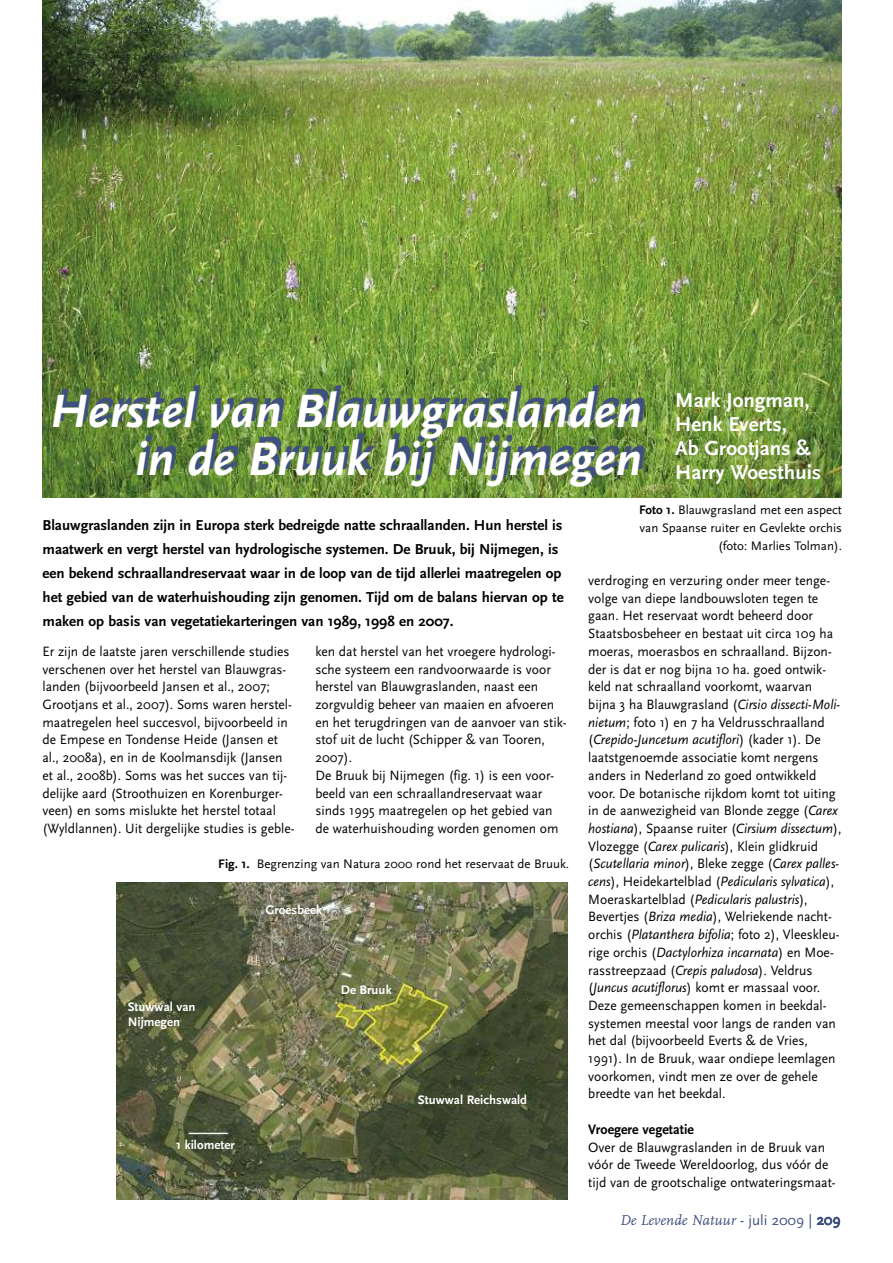
<style>
.page{position:relative;width:893px;height:1263px;background:#fff}
.page>*{position:absolute;margin:0;border:0;box-sizing:border-box;transform-origin:0 0}
.t1{font:italic 700 48.75px/48px "Scala Sans";color:#fff;text-align:right}
.t2{font:700 21px/24px "Scala Sans";color:#fff}
.t3{font:700 15px/24px "Scala Sans";color:#000}
.t4{font:italic 15px "FF Scala";color:#3f507f}
.t5{font:700 14.4px "Scala Sans";color:#000;scale:.96 1}
.t6{font:14.1px/17.7px "Scala Sans";color:#000;scale:.96 1}
.t7{font:12.9px/17.7px "Scala Sans";color:#000;text-align:right}
.t8{font:700 12.9px/15px "Scala Sans";color:#fff}
.s1{font-weight:700}
.s2{font-style:italic}
.s3{font-family:"Scala Sans";font-style:normal}
</style>
<div class="page">
<img style="left:43px;top:0;width:799px;height:497px">
<img style="left:117px;top:882px;width:451px;height:317px">
<h1 class="t1" style="left:50px;top:386px;width:593px">Herstel van Blauwgraslanden in de Bruuk bij Nijmegen</h1>
<h2 class="t2" style="left:675px;top:387px;width:148px">Mark Jongman,<br>Henk Everts,<br>Ab Grootjans &amp;<br>Harry Woesthuis</h2>
<p class="t3" style="left:43px;top:513px;width:523px">Blauwgraslanden zijn in Europa sterk bedreigde natte schraallanden. Hun herstel is maatwerk en vergt herstel van hydrologische systemen. De Bruuk, bij Nijmegen, is een bekend schraallandreservaat waar in de loop van de tijd allerlei maatregelen op het gebied van de waterhuishouding zijn genomen. Tijd om de balans hiervan op te maken op basis van vegetatiekarteringen van 1989, 1998 en 2007.</p>
<p class="t6" style="left:315px;top:642px;width:263px">ken dat herstel van het vroegere hydrologi&shy;sche systeem een randvoorwaarde is voor herstel van Blauwgraslanden, naast een zorgvuldig beheer van maaien en afvoeren en het terugdringen van de aanvoer van stik&shy;stof uit de lucht (Schipper &amp; van Tooren, 2007).<br>De Bruuk bij Nijmegen (fig. 1) is een voor&shy;beeld van een schraallandreservaat waar sinds 1995 maatregelen op het gebied van de waterhuishouding worden genomen om</p>
<p class="t7" style="left:639px;top:501px;width:204px"><span class="s1">Foto 1.</span> Blauwgrasland met een aspect van Spaanse ruiter en Gevlekte orchis (foto: Marlies Tolman).</p>
<p class="t6" style="left:588px;top:571px;width:265px">verdroging en verzuring onder meer tenge&shy;volge van diepe landbouwsloten tegen te gaan. Het reservaat wordt beheerd door Staatsbosbeheer en bestaat uit circa 109 ha moeras, moerasbos en schraalland. Bijzon&shy;der is dat er nog bijna 10 ha. goed ontwik&shy;keld nat schraalland voorkomt, waarvan bijna 3 ha Blauwgrasland (<span class="s2">Cirsio dissecti-Moli&shy;nietum</span>; foto 1) en 7 ha Veldrusschraalland (<span class="s2">Crepido-Juncetum acutiflori</span>) (kader 1). De laatstgenoemde associatie komt nergens anders in Nederland zo goed ontwikkeld voor. De botanische rijkdom komt tot uiting in de aanwezigheid van Blonde zegge (<span class="s2">Carex hostiana</span>), Spaanse ruiter (<span class="s2">Cirsium dissectum</span>), Vlozegge (<span class="s2">Carex pulicaris</span>), Klein glidkruid (<span class="s2">Scutellaria minor</span>), Bleke zegge (<span class="s2">Carex palles&shy;cens</span>), Heidekartelblad (<span class="s2">Pedicularis sylvatica</span>), Moeraskartelblad (<span class="s2">Pedicularis palustris</span>), Bevertjes (<span class="s2">Briza media</span>), Welriekende nacht&shy;orchis (<span class="s2">Platanthera bifolia</span>; foto 2), Vleeskleu&shy;rige orchis (<span class="s2">Dactylorhiza incarnata</span>) en Moe&shy;rasstreepzaad (<span class="s2">Crepis paludosa</span>). Veldrus (<span class="s2">Juncus acutiflorus</span>) komt er massaal voor.<br>Deze gemeenschappen komen in beekdal&shy;systemen meestal voor langs de randen van het dal (bijvoorbeeld Everts &amp; de Vries, 1991). In de Bruuk, waar ondiepe leemlagen voorkomen, vindt men ze over de gehele breedte van het beekdal.</p>
<p class="t5" style="left:588px;top:1120px;width:112px">Vroegere vegetatie</p>
<p class="t6" style="left:588px;top:1138px;width:259px">Over de Blauwgraslanden in de Bruuk van vóór de Tweede Wereldoorlog, dus vóór de tijd van de grootschalige ontwateringsmaat-</p>
<p class="t6" style="left:43px;top:642px;width:264px">Er zijn de laatste jaren verschillende studies verschenen over het herstel van Blauwgras&shy;landen (bijvoorbeeld Jansen et al., 2007; Grootjans et al., 2007). Soms waren herstel&shy;maatregelen heel succesvol, bijvoorbeeld in de Empese en Tondense Heide (Jansen et al., 2008a), en in de Koolmansdijk (Jansen et al., 2008b). Soms was het succes van tij&shy;delijke aard (Stroothuizen en Korenburger&shy;veen) en soms mislukte het herstel totaal (Wyldlannen). Uit dergelijke studies is geble-</p>
<p class="t7" style="left:218px;top:855px;width:352px"><span class="s1">Fig. 1.</span> Begrenzing van Natura 2000 rond het reservaat de Bruuk.</p>
<p class="t8" style="left:265px;top:901px;width:58px">Groesbeek</p>
<p class="t8" style="left:341px;top:982px;width:52px">De Bruuk</p>
<p class="t8" style="left:128px;top:999px;width:69px">Stuwwal van<br>Nijmegen</p>
<p class="t8" style="left:418px;top:1092px;width:111px">Stuwwal Reichswald</p>
<p class="t8" style="left:176px;top:1137px;width:60px">1 kilometer</p>
<p class="t4" style="left:620px;top:1211px;width:222px">De Levende Natuur <span class="s3">- juli 2009 | 209</span></p>
</div>
